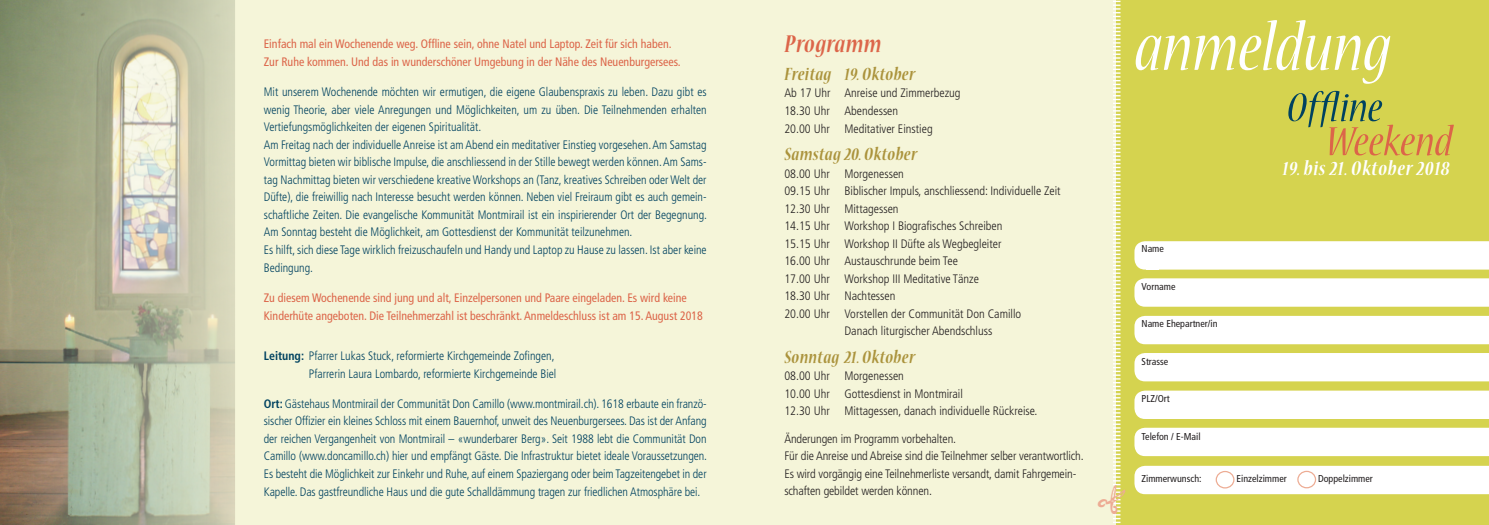
<style>
.page{position:relative;width:1489px;height:525px;background:#fff}
.page>*{position:absolute;margin:0;border:0;box-sizing:border-box;transform-origin:0 0}
.t1{font:italic condensed 75px "Nueva Std";color:#fff;scale:1.08 1}
.t2{font:italic condensed 46.12px "Nueva Std";color:#dc6549;scale:1.12 1}
.t3{font:italic condensed 45.5px "Nueva Std";letter-spacing:.01em;color:#004260;scale:1.12 1}
.t4{font:italic 700 condensed 27.5px "Nueva Std";letter-spacing:.02em;color:#dc6549}
.t5{font:italic 700 condensed 22.5px "Nueva Std";letter-spacing:.035em;color:#fff}
.t6{font:italic 700 condensed 20px "Nueva Std";letter-spacing:.02em;color:#ab933c}
.t7{font:300 condensed 12.25px/17.5px "Frutiger";color:#004260}
.t8{font:300 condensed 12.25px/17.5px "Frutiger";color:#231f20}
.t9{font:condensed 12.25px/18px "Frutiger";color:#dc6549}
.t10{font:condensed 10px "Frutiger";color:#231f20}
.s1{font-weight:700}
</style>
<div class="page">
<div style="left:0;top:0;width:1488px;height:524px;background:#f5f5d9"></div>
<div style="left:1116px;top:0;width:372px;height:524px;background:#d5d34f"></div>
<img style="left:0;top:0;width:235px;height:524px">
<div style="left:1134px;top:241px;width:354px;height:28px;background:#fff"></div>
<div style="left:1134px;top:278px;width:354px;height:28px;background:#fff"></div>
<div style="left:1134px;top:316px;width:354px;height:28px;background:#fff"></div>
<div style="left:1134px;top:353px;width:354px;height:28px;background:#fff"></div>
<div style="left:1134px;top:390px;width:354px;height:29px;background:#fff"></div>
<div style="left:1134px;top:427px;width:354px;height:29px;background:#fff"></div>
<div style="left:1134px;top:465px;width:354px;height:29px;background:#fff"></div>
<div style="left:1216px;top:471px;width:17px;height:16px;background:#fff;border-radius:50%"></div>
<div style="left:1215px;top:470px;width:19px;height:18px;border:1px solid #edac94;border-radius:50%"></div>
<div style="left:1297px;top:471px;width:18px;height:16px;background:#fff;border-radius:50%"></div>
<div style="left:1297px;top:470px;width:18px;height:18px;border:1px solid #edac94;border-radius:50%"></div>
<svg style="left:1096px;top:0;width:29px;height:525px"></svg>
<p class="t9" style="left:264px;top:35px;width:418px">Einfach mal ein Wochenende weg. Offline sein, ohne Natel und Laptop. Zeit für sich haben.<br>Zur Ruhe kommen. Und das in wunderschöner Umgebung in der Nähe des Neuenburgersees.</p>
<p class="t7" style="left:264px;top:83px;width:445px">Mit unserem Wochenende möchten wir ermutigen, die eigene Glaubenspraxis zu leben. Dazu gibt es wenig Theorie, aber viele Anregungen und Möglichkeiten, um zu üben. Die Teilnehmenden erhalten Vertiefungsmöglichkeiten der eigenen Spiritualität.<br>Am Freitag nach der individuelle Anreise ist am Abend ein meditativer Einstieg vorgesehen. Am Samstag Vormittag bieten wir biblische Impulse, die anschliessend in der Stille bewegt werden können. Am Sams&shy;tag Nachmittag bieten wir verschiedene kreative Workshops an (Tanz, kreatives Schreiben oder Welt der Düfte), die freiwillig nach Interesse besucht werden können. Neben viel Freiraum gibt es auch gemein&shy;schaftliche Zeiten. Die evangelische Kommunität Montmirail ist ein inspirierender Ort der Begegnung.<br>Am Sonntag besteht die Möglichkeit, am Gottesdienst der Kommunität teilzunehmen.<br>Es hilft, sich diese Tage wirklich freizuschaufeln und Handy und Laptop zu Hause zu lassen. Ist aber keine Bedingung.</p>
<p class="t9" style="left:264px;top:288px;width:440px">Zu diesem Wochenende sind jung und alt, Einzelpersonen und Paare eingeladen. Es wird keine<br>Kinderhüte angeboten. Die Teilnehmerzahl ist beschränkt. Anmeldeschluss ist am 15. August 2018</p>
<p class="t7" style="left:264px;top:346px;width:294px;line-height:18px;text-align:right"><span class="s1">Leitung:</span> Pfarrer Lukas Stuck, reformierte Kirchgemeinde Zofingen,<br>Pfarrerin Laura Lombardo, reformierte Kirchgemeinde Biel</p>
<p class="t7" style="left:264px;top:394px;width:445px;text-align:justify"><span class="s1">Ort:</span> Gästehaus Montmirail der Communität Don Camillo (www.montmirail.ch). 1618 erbaute ein franzö&shy;sischer Offizier ein kleines Schloss mit einem Bauernhof, unweit des Neuenburgersees. Das ist der Anfang der reichen Vergangenheit von Montmirail – «wunderbarer Berg». Seit 1988 lebt die Communität Don Camillo (www.doncamillo.ch) hier und empfängt Gäste. Die Infrastruktur bietet ideale Voraussetzungen.<br>Es besteht die Möglichkeit zur Einkehr und Ruhe, auf einem Spaziergang oder beim Tagzeitengebet in der Kapelle. Das gastfreundliche Haus und die gute Schalldämmung tragen zur friedlichen Atmosphäre bei.</p>
<h3 class="t4" style="left:784px;top:32px;width:98px">Programm</h3>
<h3 class="t6" style="left:784px;top:65px;width:132px">Freitag 19. Oktober</h3>
<p class="t8" style="left:784px;top:85px;width:178px">Ab 17 Uhr Anreise und Zimmerbezug<br>18.30 Uhr Abendessen<br>20.00 Uhr Meditativer Einstieg</p>
<h3 class="t6" style="left:784px;top:145px;width:134px">Samstag 20. Oktober</h3>
<p class="t8" style="left:784px;top:165px;width:121px">08.00 Uhr Morgenessen</p>
<p class="t8" style="left:784px;top:182px;width:278px">09.15 Uhr Biblischer Impuls, anschliessend: Individuelle Zeit</p>
<p class="t8" style="left:784px;top:200px;width:116px">12.30 Uhr Mittagessen</p>
<p class="t8" style="left:784px;top:217px;width:219px">14.15 Uhr Workshop I Biografisches Schreiben</p>
<p class="t8" style="left:784px;top:235px;width:219px">15.15 Uhr Workshop II Düfte als Wegbegleiter</p>
<p class="t8" style="left:784px;top:252px;width:175px">16.00 Uhr Austauschrunde beim Tee</p>
<p class="t8" style="left:784px;top:270px;width:196px">17.00 Uhr Workshop III Meditative Tänze</p>
<p class="t8" style="left:784px;top:287px;width:113px">18.30 Uhr Nachtessen</p>
<p class="t8" style="left:784px;top:305px;width:238px">20.00 Uhr Vorstellen der Communität Don Camillo</p>
<p class="t8" style="left:844px;top:322px;width:149px">Danach liturgischer Abendschluss</p>
<h3 class="t6" style="left:784px;top:348px;width:132px">Sonntag 21. Oktober</h3>
<p class="t8" style="left:784px;top:367px;width:255px">08.00 Uhr Morgenessen<br>10.00 Uhr Gottesdienst in Montmirail<br>12.30 Uhr Mittagessen, danach individuelle Rückreise.</p>
<p class="t8" style="left:784px;top:430px;width:301px">Änderungen im Programm vorbehalten.<br>Für die Anreise und Abreise sind die Teilnehmer selber verantwortlich.<br>Es wird vorgängig eine Teilnehmerliste versandt, damit Fahrgemein&shy;schaften gebildet werden können.</p>
<h1 class="t1" style="left:1134px;top:14px;width:239px">anmeldung</h1>
<h3 class="t3" style="left:1286px;top:87px;width:87px">Offline</h3>
<h2 class="t2" style="left:1325px;top:121px;width:114px">Weekend</h2>
<h3 class="t5" style="left:1282px;top:158px;width:168px">19. bis 21. Oktober 2018</h3>
<p class="t10" style="left:1141px;top:243px;width:24px">Name</p>
<p class="t10" style="left:1141px;top:280px;width:35px">Vorname</p>
<p class="t10" style="left:1141px;top:318px;width:77px">Name Ehepartner/in</p>
<p class="t10" style="left:1141px;top:355px;width:28px">Strasse</p>
<p class="t10" style="left:1141px;top:393px;width:30px">PLZ/Ort</p>
<p class="t10" style="left:1141px;top:430px;width:61px">Telefon / E-Mail</p>
<p class="t10" style="left:1141px;top:473px;width:61px">Zimmerwunsch:</p>
<p class="t10" style="left:1236px;top:473px;width:52px">Einzelzimmer</p>
<p class="t10" style="left:1317px;top:473px;width:56px">Doppelzimmer</p>
</div>
